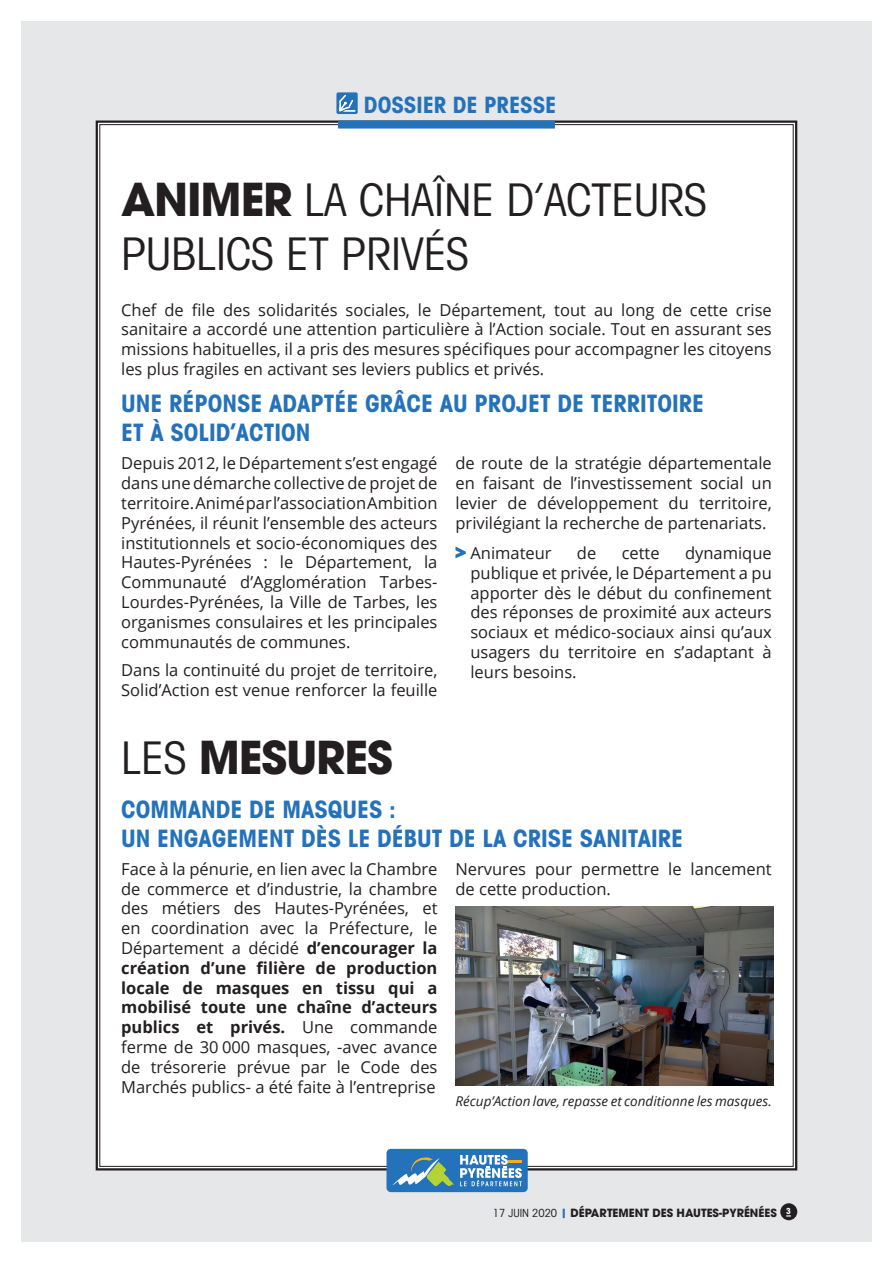
<style>
.page{position:relative;width:893px;height:1263px;background:#fff}
.page>*{position:absolute;margin:0;border:0;box-sizing:border-box;transform-origin:0 0}
.t1{font:condensed 45px/54px "Avant Garde";color:#231f20}
.t2{font:700 45px "Avant Garde";letter-spacing:-.025em;color:#231f20}
.t3{font:700 condensed 24px/28.8px "Avant Garde";color:#2472ba}
.t4{font:700 condensed 22.5px "Avant Garde";color:#2472ba}
.t5{font:16.5px/19.8px "Open Sans";color:#231f20;text-align:justify}
.t6{font:italic 13.5px "Open Sans";color:#231f20}
.t7{font:700 11.25px "Avant Garde";color:#231f20}
.s1{font-weight:700;font-stretch:normal}
.s2{font-weight:700;font-size:18px;color:#2472ba}
.s3{font-weight:400;font-stretch:condensed}
.s4{font-weight:700}
.s5{color:#2472ba}
</style>
<div class="page">
<div style="left:21px;top:21px;width:851px;height:1221px;background:#e6e7e9"></div>
<div style="left:95px;top:120px;width:703px;height:1051px;background:#fff"></div>
<div style="left:338px;top:120px;width:217px;height:9px;background:#2472ba"></div>
<div style="left:336px;top:92px;width:22px;height:22px;border:2px solid #2472ba"></div>
<svg style="left:339px;top:95px;width:16px;height:17px"></svg>
<div style="left:780px;top:1203px;width:17px;height:17px;background:#231f20;border-radius:50%"></div>
<div style="left:386px;top:1149px;width:142px;height:43px;background:#2472ba;border-radius:4px"></div>
<svg style="left:392px;top:1157px;width:62px;height:29px"></svg>
<svg style="left:460px;top:1155px;width:62px;height:31px"></svg>
<img style="left:455px;top:906px;width:318px;height:179px">
<h3 class="t4" style="left:364px;top:90px;width:194px">DOSSIER DE PRESSE</h3>
<h1 class="t1" style="left:121px;top:172px;width:587px"><span class="s1">ANIMER</span> LA CHAÎNE D’ACTEURS<br>PUBLICS ET PRIVÉS</h1>
<p class="t5" style="left:121px;top:299px;width:652px">Chef de file des solidarités sociales, le Département, tout au long de cette crise sanitaire a accordé une attention particulière à l’Action sociale. Tout en assurant ses missions habituelles, il a pris des mesures spécifiques pour accompagner les citoyens les plus fragiles en activant ses leviers publics et privés.</p>
<h2 class="t3" style="left:121px;top:389px;width:584px">UNE RÉPONSE ADAPTÉE GRÂCE AU PROJET DE TERRITOIRE<br>ET À SOLID’ACTION</h2>
<p class="t5" style="left:121px;top:453px;width:318px">Depuis 2012, le Département s’est engagé dans une démarche collective de projet de territoire. Animé par l’association Ambition Pyrénées, il réunit l’ensemble des acteurs institutionnels et socio-économiques des Hautes-Pyrénées : le Département, la Communauté d’Agglomération Tarbes-Lourdes-Pyrénées, la Ville de Tarbes, les organismes consulaires et les principales communautés de communes.</p>
<p class="t5" style="left:121px;top:660px;width:318px">Dans la continuité du projet de territoire,<br>Solid’Action est venue renforcer la feuille</p>
<p class="t5" style="left:455px;top:453px;width:318px">de route de la stratégie départementale en faisant de l’investissement social un levier de développement du territoire, privilégiant la recherche de partenariats.</p>
<p class="t5" style="left:455px;top:543px;width:98px"><span class="s2">&gt;</span> Animateur</p>
<p class="t5" style="left:577px;top:543px;width:21px">de</p>
<p class="t5" style="left:622px;top:543px;width:40px">cette</p>
<p class="t5" style="left:470px;top:543px;width:303px;text-indent:215px">dynamique publique et privée, le Département a pu apporter dès le début du confinement des réponses de proximité aux acteurs sociaux et médico-sociaux ainsi qu’aux usagers du territoire en s’adaptant à leurs besoins.</p>
<h1 class="t2" style="left:121px;top:728px;width:273px"><span class="s3">LES</span> MESURES</h1>
<h2 class="t3" style="left:121px;top:794px;width:563px">COMMANDE DE MASQUES :<br>UN ENGAGEMENT DÈS LE DÉBUT DE LA CRISE SANITAIRE</h2>
<p class="t5" style="left:121px;top:858px;width:318px">Face à la pénurie, en lien avec la Chambre de commerce et d’industrie, la chambre des métiers des Hautes-Pyrénées, et en coordination avec la Préfecture, le Département a décidé <span class="s4">d’encourager la création d’une filière de production locale de masques en tissu qui a mobilisé toute une chaîne d’acteurs publics et privés.</span> Une commande ferme de 30 000 masques, -avec avance de trésorerie prévue par le Code des Marchés publics- a été faite à l’entreprise</p>
<p class="t5" style="left:455px;top:858px;width:318px">Nervures pour permettre le lancement de cette production.</p>
<p class="t6" style="left:455px;top:1092px;width:318px">Récup’Action lave, repasse et conditionne les masques.</p>
<p class="t7" style="left:493px;top:1206px;width:300px"><span class="s3">17 JUIN 2020</span> <span class="s5">|</span> DÉPARTEMENT DES HAUTES-PYRÉNÉES <sup>3</sup></p>
</div>
